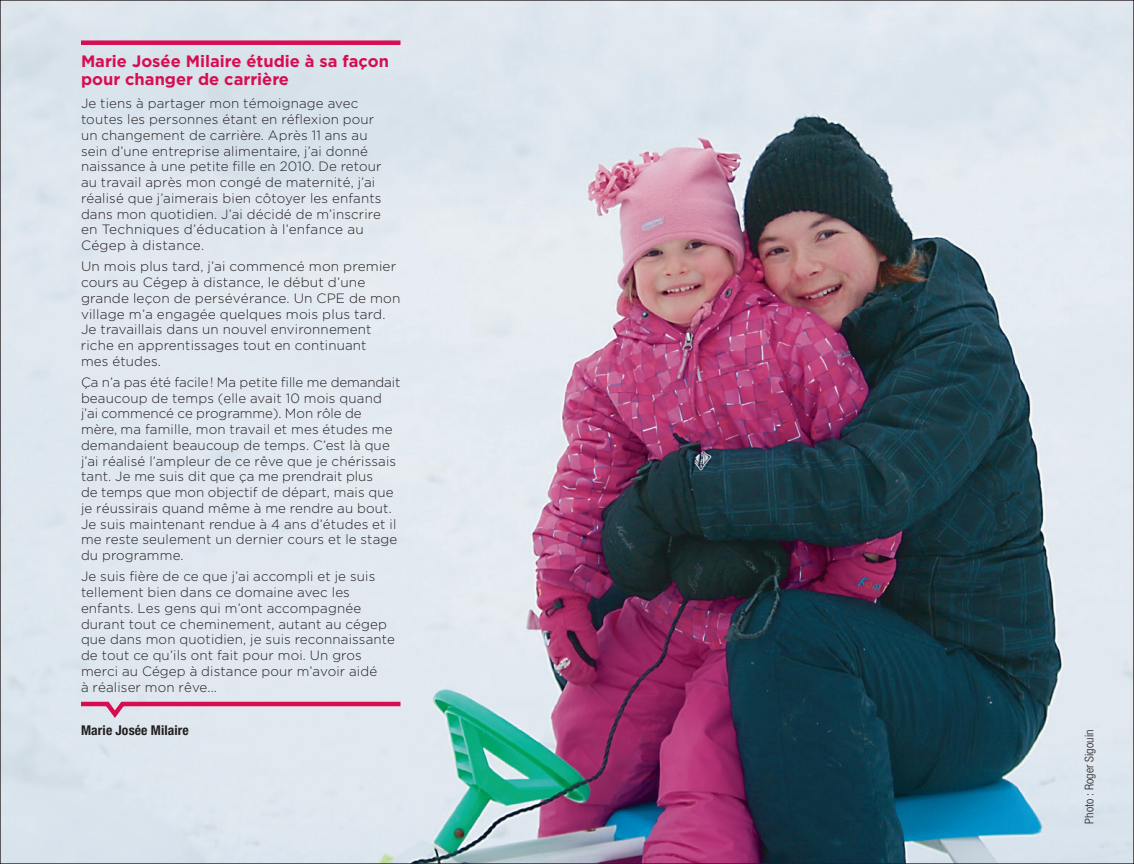
<style>
.page{position:relative;width:1134px;height:864px;background:#fff}
.page>*{position:absolute;margin:0;border:0;box-sizing:border-box;transform-origin:0 0}
.t1{font:700 16.5px/18px "Gotham";color:#d60e51}
.t2{font:300 13.5px/15.8px "Gotham";letter-spacing:.01em;color:#231f20}
.t3{font:700 condensed 13.5px "Helvetica Neue";letter-spacing:.01em;color:#231f20}
.t4{font:300 condensed 12px "Helvetica Neue";letter-spacing:.01em;color:#231f20}
</style>
<div class="page">
<img style="left:2px;top:2px;width:1130px;height:860px">
<div style="left:81px;top:40px;width:319px;height:5px;background:#d60e51"></div>
<svg style="left:76px;top:700px;width:329px;height:22px;background:#debace"></svg>
<p class="t1" style="left:81px;top:51px;width:310px">Marie Josée Milaire étudie à sa façon pour changer de carrière</p>
<p class="t2" style="left:81px;top:96px;width:302px">Je tiens à partager mon témoignage avec toutes les personnes étant en réflexion pour un changement de carrière. Après 11 ans au sein d’une entreprise alimentaire, j’ai donné naissance à une petite fille en 2010. De retour au travail après mon congé de maternité, j’ai réalisé que j’aimerais bien côtoyer les enfants dans mon quotidien. J’ai décidé de m’inscrire en Techniques d’éducation à l’enfance au Cégep à distance.</p>
<p class="t2" style="left:81px;top:258px;width:321px">Un mois plus tard, j’ai commencé mon premier cours au Cégep à distance, le début d’une grande leçon de persévérance. Un CPE de mon village m’a engagée quelques mois plus tard.<br>Je travaillais dans un nouvel environnement riche en apprentissages tout en continuant<br>mes études.</p>
<p class="t2" style="left:81px;top:374px;width:321px">Ça n’a pas été facile! Ma petite fille me demandait beaucoup de temps (elle avait 10 mois quand j’ai commencé ce programme). Mon rôle de mère, ma famille, mon travail et mes études me demandaient beaucoup de temps. C’est là que j’ai réalisé l’ampleur de ce rêve que je chérissais tant. Je me suis dit que ça me prendrait plus<br>de temps que mon objectif de départ, mais que je réussirais quand même à me rendre au bout.<br>Je suis maintenant rendue à 4 ans d’études et il me reste seulement un dernier cours et le stage du programme.</p>
<p class="t2" style="left:81px;top:569px;width:315px">Je suis fière de ce que j’ai accompli et je suis tellement bien dans ce domaine avec les enfants. Les gens qui m’ont accompagnée durant tout ce cheminement, autant au cégep que dans mon quotidien, je suis reconnaissante de tout ce qu’ils ont fait pour moi. Un gros merci au Cégep à distance pour m’avoir aidé<br>à réaliser mon rêve...</p>
<p class="t3" style="left:81px;top:722px;width:109px">Marie Josée Milaire</p>
<p class="t4" style="left:1082px;top:824px;width:95px;rotate:-90deg">Photo : Roger Sigouin</p>
</div>
